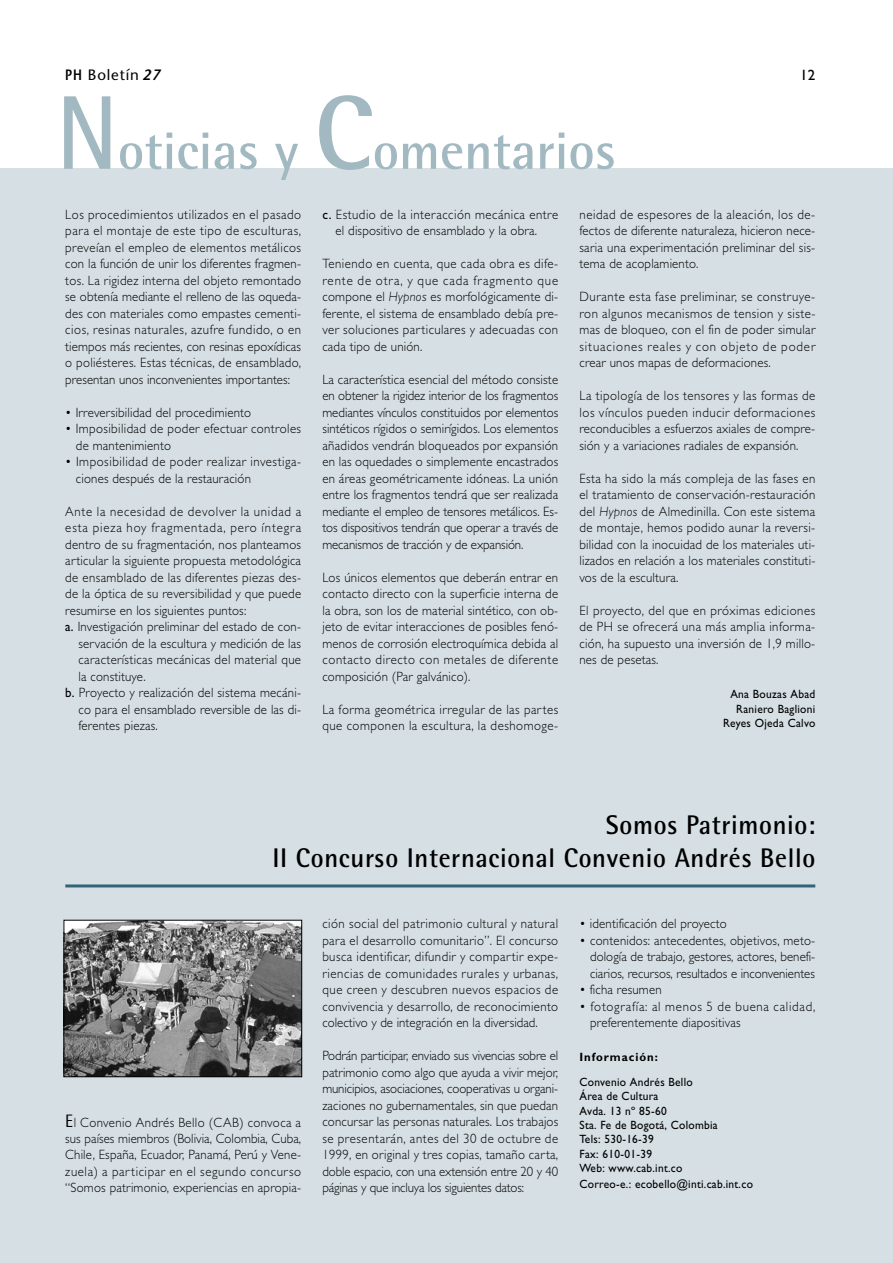
<style>
.page{position:relative;width:893px;height:1263px;background:#fff}
.page>*{position:absolute;margin:0;border:0;box-sizing:border-box;transform-origin:0 0}
.t1{font:700 52.5px "Rotis Semi Sans";color:#a3b9c2}
.t2{font:700 27px/33px "Rotis Semi Sans";letter-spacing:.025em;color:#000;text-align:right;scale:.95 1}
.t3{font:15px "Stone Sans";letter-spacing:.055em;color:#000}
.t4{font:15px "Gill Sans";color:#000}
.t5{font:300 13.5px/16.5px "Gill Sans";letter-spacing:.015em;color:#000;text-align:justify;scale:.95 1}
.t6{font:300 13.5px/16.5px "Gill Sans";letter-spacing:.04em;color:#000;scale:.95 1}
.t7{font:300 13.5px "Gill Sans";letter-spacing:.07em;color:#000;scale:.95 1}
.t8{font:300 13.5px "Gill Sans";letter-spacing:.06em;color:#000;scale:.95 1}
.t9{font:12px/14.5px "Gill Sans";letter-spacing:.025em;color:#000;text-align:right;scale:.95 1}
.t10{font:700 12px "Gill Sans";letter-spacing:.085em;color:#000;scale:.95 1}
.s1{font-weight:600}
.s2{font-weight:600;font-style:italic}
.s3{font-size:105px}
.s4{font-weight:400}
.s5{font-style:italic}
.s6{font-family:"Rotis Semi Sans";font-weight:400;font-size:18px}
</style>
<div class="page">
<div style="left:0;top:168px;width:892px;height:1095px;background:#d6e0e4"></div>
<hr style="left:65px;top:884px;width:750px;height:3px;background:#326378">
<img style="left:66px;top:922px;width:234px;height:153px">
<div style="left:64px;top:920px;width:238px;height:157px;border:1px solid #000"></div>
<p class="t3" style="left:65px;top:69px;width:97px"><span class="s1">PH</span> Boletín <span class="s2">27</span></p>
<p class="t4" style="left:800px;top:69px;width:16px">12</p>
<h1 class="t1" style="left:57px;top:131px;width:561px"><span class="s3">N</span>oticias y <span class="s3">C</span>omentarios</h1>
<p class="t5" style="left:65px;top:208px;width:250px">Los procedimientos utilizados en el pasado para el montaje de este tipo de esculturas, preveían el empleo de elementos metálicos con la función de unir los diferentes fragmen&shy;tos. La rigidez interna del objeto remontado se obtenía mediante el relleno de las oqueda&shy;des con materiales como empastes cementi&shy;cios, resinas naturales, azufre fundido, o en tiempos más recientes, con resinas epoxídicas o poliésteres. Estas técnicas, de ensamblado, presentan unos inconvenientes importantes:</p>
<p class="t5" style="left:65px;top:406px;width:197px">• Irreversibilidad del procedimiento</p>
<p class="t5" style="left:76px;top:422px;width:238px;text-indent:-11px">• Imposibilidad de poder efectuar controles de mantenimiento</p>
<p class="t6" style="left:76px;top:455px;width:238px;text-indent:-11px">• Imposibilidad de poder realizar investiga&shy;ciones después de la restauración</p>
<p class="t8" style="left:65px;top:507px;width:250px">Ante la necesidad de devolver la unidad a</p>
<p class="t7" style="left:65px;top:523px;width:250px">esta pieza hoy fragmentada, pero íntegra</p>
<p class="t5" style="left:65px;top:538px;width:250px">dentro de su fragmentación, nos planteamos</p>
<p class="t5" style="left:65px;top:554px;width:250px">articular la siguiente propuesta metodológica</p>
<p class="t5" style="left:65px;top:571px;width:250px">de ensamblado de las diferentes piezas des-</p>
<p class="t5" style="left:65px;top:587px;width:250px">de la óptica de su reversibilidad y que puede</p>
<p class="t5" style="left:65px;top:604px;width:192px">resumirse en los siguientes puntos:</p>
<p class="t5" style="left:65px;top:620px;width:250px"><span class="s4">a.</span> Investigación preliminar del estado de con-</p>
<p class="t5" style="left:78px;top:637px;width:236px">servación de la escultura y medición de las</p>
<p class="t5" style="left:78px;top:653px;width:236px">características mecánicas del material que</p>
<p class="t5" style="left:78px;top:670px;width:72px">la constituye.</p>
<p class="t5" style="left:65px;top:686px;width:250px"><span class="s4">b.</span> Proyecto y realización del sistema mecáni-</p>
<p class="t5" style="left:78px;top:703px;width:236px">co para el ensamblado reversible de las di-</p>
<p class="t5" style="left:78px;top:719px;width:85px">ferentes piezas.</p>
<p class="t6" style="left:322px;top:208px;width:250px;text-align:center"><span class="s4">c.</span> Estudio de la interacción mecánica entre el dispositivo de ensamblado y la obra.</p>
<p class="t5" style="left:322px;top:257px;width:250px">Teniendo en cuenta, que cada obra es dife&shy;rente de otra, y que cada fragmento que compone el <span class="s5">Hypnos</span> es morfológicamente di&shy;ferente, el sistema de ensamblado debía pre&shy;ver soluciones particulares y adecuadas con cada tipo de unión.</p>
<p class="t5" style="left:322px;top:373px;width:250px">La característica esencial del método consiste en obtener la rigidez interior de los fragmentos mediantes vínculos constituidos por elementos sintéticos rígidos o semirígidos. Los elementos añadidos vendrán bloqueados por expansión en las oquedades o simplemente encastrados en áreas geométricamente idóneas. La unión entre los fragmentos tendrá que ser realizada mediante el empleo de tensores metálicos. Es&shy;tos dispositivos tendrán que operar a través de mecanismos de tracción y de expansión.</p>
<p class="t5" style="left:322px;top:571px;width:250px">Los únicos elementos que deberán entrar en contacto directo con la superficie interna de la obra, son los de material sintético, con ob&shy;jeto de evitar interacciones de posibles fenó&shy;menos de corrosión electroquímica debida al contacto directo con metales de diferente composición (Par galvánico).</p>
<p class="t6" style="left:322px;top:703px;width:250px">La forma geométrica irregular de las partes que componen la escultura, la deshomoge-</p>
<p class="t5" style="left:579px;top:208px;width:250px">neidad de espesores de la aleación, los de&shy;fectos de diferente naturaleza, hicieron nece&shy;saria una experimentación preliminar del sis&shy;tema de acoplamiento.</p>
<p class="t5" style="left:579px;top:290px;width:250px">Durante esta fase preliminar, se construye&shy;ron algunos mecanismos de tension y siste&shy;mas de bloqueo, con el fin de poder simular situaciones reales y con objeto de poder crear unos mapas de deformaciones.</p>
<p class="t5" style="left:579px;top:389px;width:250px">La tipología de los tensores y las formas de los vínculos pueden inducir deformaciones reconducibles a esfuerzos axiales de compre&shy;sión y a variaciones radiales de expansión.</p>
<p class="t5" style="left:579px;top:472px;width:250px">Esta ha sido la más compleja de las fases en el tratamiento de conservación-restauración del <span class="s5">Hypnos</span> de Almedinilla. Con este sistema de montaje, hemos podido aunar la reversi&shy;bilidad con la inocuidad de los materiales uti&shy;lizados en relación a los materiales constituti&shy;vos de la escultura.</p>
<p class="t5" style="left:579px;top:604px;width:250px">El proyecto, del que en próximas ediciones de PH se ofrecerá una más amplia informa&shy;ción, ha supuesto una inversión de 1,9 millo&shy;nes de pesetas.</p>
<p class="t9" style="left:723px;top:687px;width:99px">Ana Bouzas Abad<br>Raniero Baglioni<br>Reyes Ojeda Calvo</p>
<h2 class="t2" style="left:272px;top:811px;width:573px">Somos Patrimonio:<br>II Concurso Internacional Convenio Andrés Bello</h2>
<p class="t5" style="left:65px;top:1115px;width:250px"><span class="s6">E</span>l Convenio Andrés Bello (CAB) convoca a sus países miembros (Bolivia, Colombia, Cuba, Chile, España, Ecuador, Panamá, Perú y Vene&shy;zuela) a participar en el segundo concurso “Somos patrimonio, experiencias en apropia-</p>
<p class="t5" style="left:322px;top:917px;width:250px">ción social del patrimonio cultural y natural para el desarrollo comunitario”. El concurso busca identificar, difundir y compartir expe&shy;riencias de comunidades rurales y urbanas, que creen y descubren nuevos espacios de convivencia y desarrollo, de reconocimiento colectivo y de integración en la diversidad.</p>
<p class="t5" style="left:322px;top:1049px;width:250px">Podrán participar, enviado sus vivencias sobre el patrimonio como algo que ayuda a vivir mejor, municipios, asociaciones, cooperativas u organi&shy;zaciones no gubernamentales, sin que puedan concursar las personas naturales. Los trabajos se presentarán, antes del 30 de octubre de 1999, en original y tres copias, tamaño carta, doble espacio, con una extensión entre 20 y 40 páginas y que incluya los siguientes datos:</p>
<p class="t5" style="left:579px;top:917px;width:156px">• identificación del proyecto</p>
<p class="t5" style="left:590px;top:934px;width:238px;text-indent:-11px">• contenidos: antecedentes, objetivos, meto&shy;dología de trabajo, gestores, actores, benefi&shy;ciarios, recursos, resultados e inconvenientes</p>
<p class="t5" style="left:579px;top:983px;width:88px">• ficha resumen</p>
<p class="t5" style="left:590px;top:1000px;width:238px;text-indent:-11px">• fotografía: al menos 5 de buena calidad, preferentemente diapositivas</p>
<p class="t10" style="left:579px;top:1052px;width:84px">Información:</p>
<p class="t9" style="left:579px;top:1076px;width:184px;text-align:left">Convenio Andrés Bello<br>Área de Cultura<br>Avda. 13 nº 85-60<br>Sta. Fe de Bogotá, Colombia<br>Tels: 530-16-39<br>Fax: 610-01-39<br>Web: www.cab.int.co<br>Correo-e.: ecobello@inti.cab.int.co</p>
</div>
